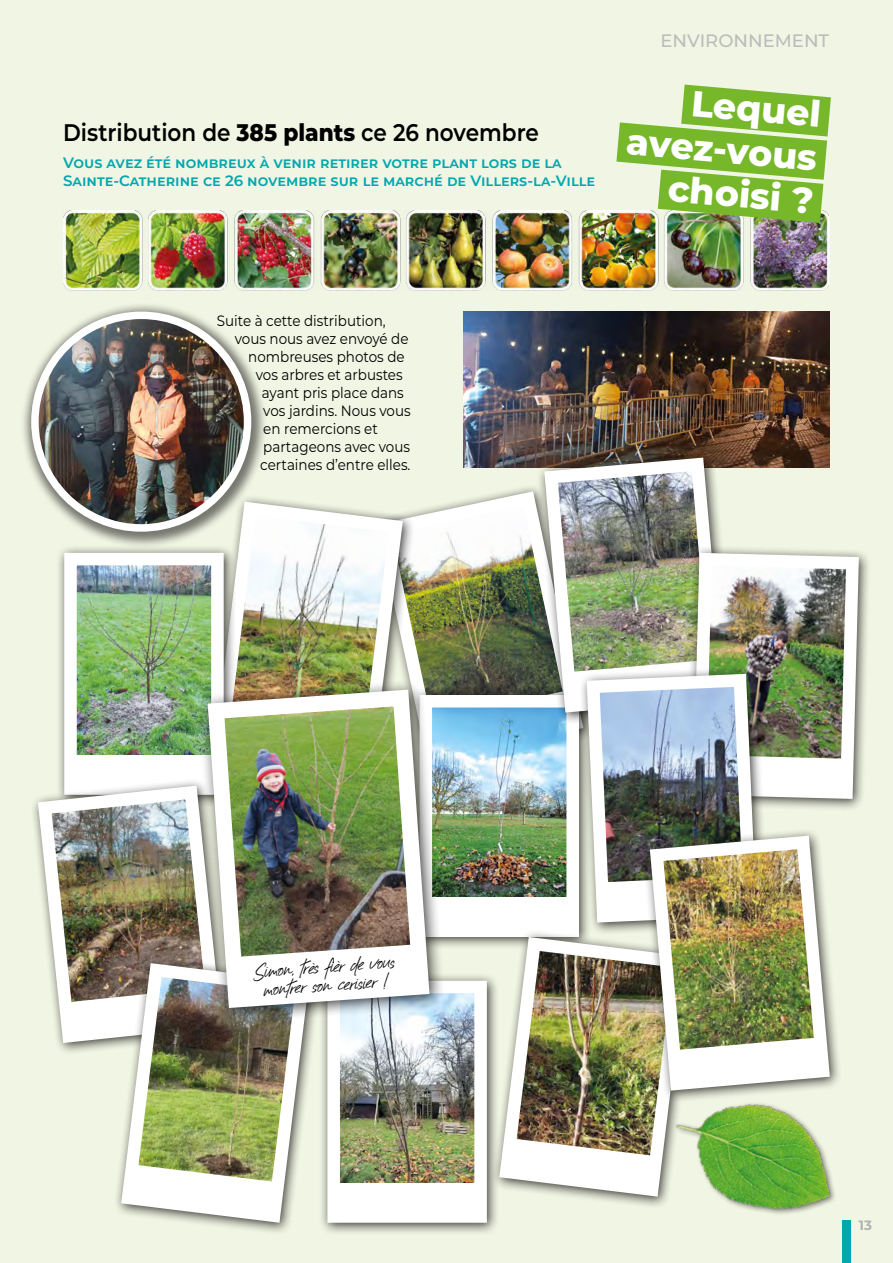
<style>
.page{position:relative;width:893px;height:1263px;background:#f1f5e3}
.page>*{position:absolute;margin:0;border:0;box-sizing:border-box;transform-origin:0 0}
.t1{font:800 36.15px "Montserrat";color:#fff}
.Textes{font:28.8px "Billistone";color:#000;scale:.9 1}
.Titres{font:600 24px "Montserrat";color:#000;scale:.9 1}
.t2{font:500 18px "Montserrat";color:#bcbcbc}
.Textes-2{font:15px "Montserrat";color:#000;scale:.9 1}
.Chapeau{font:600 15px/18px "Montserrat";color:#00a8ae}
.t3{font:700 13.5px "Montserrat";color:#b3b2b2}
.s1{font-weight:800}
</style>
<div class="page">
<div style="left:842px;top:1220px;width:8px;height:43px;background:#00a8ae"></div>
<img style="left:63px;top:211px;width:767px;height:79px">
<img style="left:576px;top:84px;width:255px;height:162px">
<img style="left:463px;top:312px;width:367px;height:152px">
<div style="left:20px;top:301px;width:247px;height:248px;background:#000;opacity:.51"></div>
<img style="left:35px;top:315px;width:213px;height:213px;border-radius:106px">
<div style="left:31px;top:312px;width:220px;height:220px;border:8px solid #fff;border-radius:50%"></div>
<div style="left:319px;top:972px;width:181px;height:264px;background:#000;opacity:.75"></div>
<svg style="left:537px;top:451px;width:194px;height:13px;background:#5f5045"></svg>
<svg style="left:33px;top:797px;width:12px;height:122px"></svg>
<div style="left:685px;top:545px;width:187px;height:267px;background:#000;opacity:.75"></div>
<svg style="left:852px;top:546px;width:13px;height:259px;background:#cbcec3"></svg>
<img style="left:45px;top:464px;width:807px;height:765px">
<p class="Titres" style="left:63px;top:116px;width:530px">Distribution de <span class="s1">385 plants</span> ce 26 novembre</p>
<p class="Chapeau" style="left:63px;top:153px;width:533px">Vous avez été nombreux à venir retirer votre plant lors de la<br>Sainte-Catherine ce 26 novembre sur le marché de Villers-la-Ville</p>
<p class="t2" style="left:661px;top:28px;width:170px">ENVIRONNEMENT</p>
<p class="t1" style="left:694px;top:77px;width:131px;rotate:5deg">Lequel</p>
<p class="t1" style="left:629px;top:115px;width:193px;rotate:5deg">avez-vous</p>
<p class="t1" style="left:670px;top:162px;width:147px;rotate:5deg">choisi ?</p>
<p class="Textes-2" style="left:217px;top:310px;width:189px">Suite à cette distribution,</p>
<p class="Textes-2" style="left:235px;top:328px;width:195px">vous nous avez envoyé de</p>
<p class="Textes-2" style="left:248px;top:346px;width:175px">nombreuses photos de</p>
<p class="Textes-2" style="left:256px;top:364px;width:165px">vos arbres et arbustes</p>
<p class="Textes-2" style="left:262px;top:382px;width:159px">ayant pris place dans</p>
<p class="Textes-2" style="left:263px;top:400px;width:165px">vos jardins. Nous vous</p>
<p class="Textes-2" style="left:263px;top:418px;width:129px">en remercions et</p>
<p class="Textes-2" style="left:263px;top:436px;width:165px">partageons avec vous</p>
<p class="Textes-2" style="left:260px;top:454px;width:168px">certaines d’entre elles.</p>
<p class="Textes" style="left:253px;top:959px;width:158px;rotate:-4deg">Sim on, très fièr de vous</p>
<p class="Textes" style="left:263px;top:977px;width:139px;rotate:-4deg">montrer son cerisier !</p>
<p class="t3" style="left:859px;top:1216px;width:15px">13</p>
</div>
